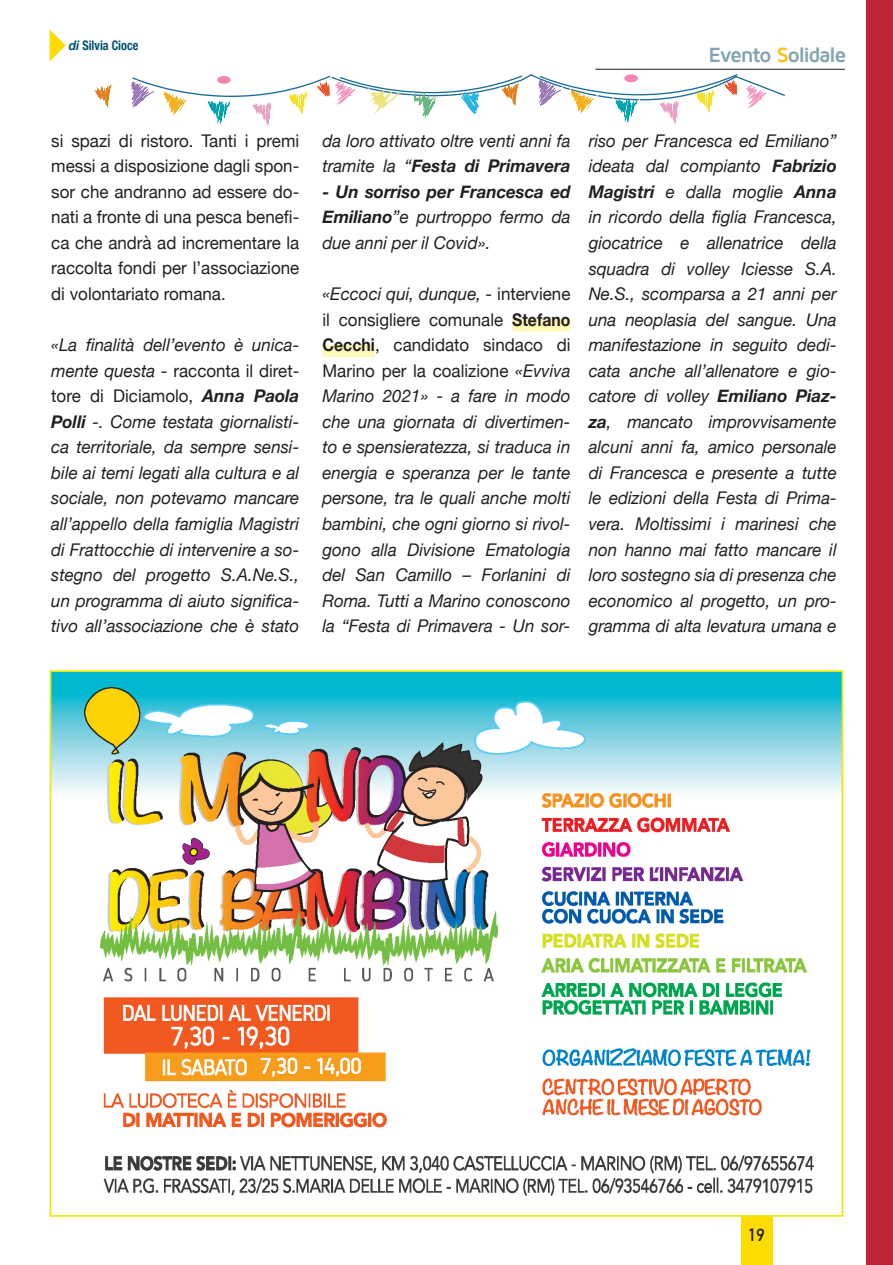
<style>
.page{position:relative;width:893px;height:1265px;background:#fff}
.page>*{position:absolute;margin:0;border:0;box-sizing:border-box;transform-origin:0 0}
.t1{font:700 21.18px "Maven Pro";letter-spacing:-.07em;color:#84a6b1}
.t2{font:italic 17.5px/25.6px "Helvetica Neue";color:#231f20;text-align:justify}
.t3{font:17.5px/25.6px "Helvetica Neue";color:#231f20;text-align:justify}
.t4{font:700 17.5px "DIN Alternate";color:#231f20}
.t5{font:700 condensed 13.12px "Helvetica Neue";color:#005471;scale:.93 1}
.s1{font-style:italic;font-stretch:normal}
.s2{color:#fec210}
.s3{font-style:normal}
.s4{font-weight:700}
.s5{font-weight:700;font-style:normal}
</style>
<div class="page">
<div style="left:741px;top:1215px;width:31px;height:50px;background:#ffdc01"></div>
<hr style="left:595px;top:69px;width:250px;height:1px;background:#231f20">
<svg style="left:50px;top:29px;width:16px;height:32px"></svg>
<div style="left:512px;top:319px;width:58px;height:12px;background:#fff9b8"></div>
<div style="left:322px;top:345px;width:53px;height:12px;background:#fff9b8"></div>
<img style="left:53px;top:673px;width:787px;height:523px">
<svg style="left:94px;top:84px;width:18px;height:23px"></svg>
<svg style="left:130px;top:74px;width:655px;height:53px"></svg>
<div style="left:217px;top:76px;width:14px;height:8px;background:#f287b6;border-radius:50%"></div>
<div style="left:867px;top:0;width:26px;height:1265px;background:#bf2538"></div>
<p class="t5" style="left:69px;top:34px;width:76px"><span class="s1">di</span> Silvia Cioce</p>
<p class="t1" style="left:709px;top:43px;width:139px">Evento <span class="s2">S</span>olidale</p>
<p class="t3" style="left:51px;top:129px;width:250px">si spazi di ristoro. Tanti i premi messi a disposizione dagli spon&shy;sor che andranno ad essere do&shy;nati a fronte di una pesca benefi&shy;ca che andrà ad incrementare la raccolta fondi per l’associazione di volontariato romana.</p>
<p class="t2" style="left:51px;top:333px;width:250px">«La finalità dell’evento è unica&shy;mente questa - <span class="s3">racconta il diret&shy;tore di Diciamolo,</span> <span class="s4">Anna Paola Polli</span> -. Come testata giornalisti&shy;ca territoriale, da sempre sensi&shy;bile ai temi legati alla cultura e al sociale, non potevamo mancare all’appello della famiglia Magistri di Frattocchie di intervenire a so&shy;stegno del progetto S.A.Ne.S., un programma di aiuto significa&shy;tivo all’associazione che è stato</p>
<p class="t2" style="left:322px;top:129px;width:250px">da loro attivato oltre venti anni fa tramite la “<span class="s4">Festa di Primavera</span></p>
<p class="t2" style="left:322px;top:180px;width:250px"><span class="s4">- Un sorriso per Francesca ed Emiliano</span>”e purtroppo fermo da due anni per il Covid».</p>
<p class="t2" style="left:322px;top:282px;width:250px">«Eccoci qui, dunque, - <span class="s3">interviene il consigliere comunale</span> <span class="s5">Stefano Cecchi</span><span class="s3">, candidato sindaco di Marino per la coalizione</span> «Evviva Marino 2021» - a fare in modo che una giornata di divertimen&shy;to e spensieratezza, si traduca in energia e speranza per le tante persone, tra le quali anche molti bambini, che ogni giorno si rivol&shy;gono alla Divisione Ematologia del San Camillo – Forlanini di Roma. Tutti a Marino conoscono la “Festa di Primavera - Un sor-</p>
<p class="t2" style="left:589px;top:129px;width:250px">riso per Francesca ed Emiliano” ideata dal compianto <span class="s4">Fabrizio Magistri</span> e dalla moglie <span class="s4">Anna </span>in ricordo della figlia Francesca, giocatrice e allenatrice della squadra di volley Iciesse S.A.<br>Ne.S., scomparsa a 21 anni per una neoplasia del sangue. Una manifestazione in seguito dedi&shy;cata anche all’allenatore e gio&shy;catore di volley <span class="s4">Emiliano Piaz&shy;za</span>, mancato improvvisamente alcuni anni fa, amico personale di Francesca e presente a tutte le edizioni della Festa di Prima&shy;vera. Moltissimi i marinesi che non hanno mai fatto mancare il loro sostegno sia di presenza che economico al progetto, un pro&shy;gramma di alta levatura umana e</p>
<p class="t4" style="left:748px;top:1222px;width:18px">19</p>
</div>
